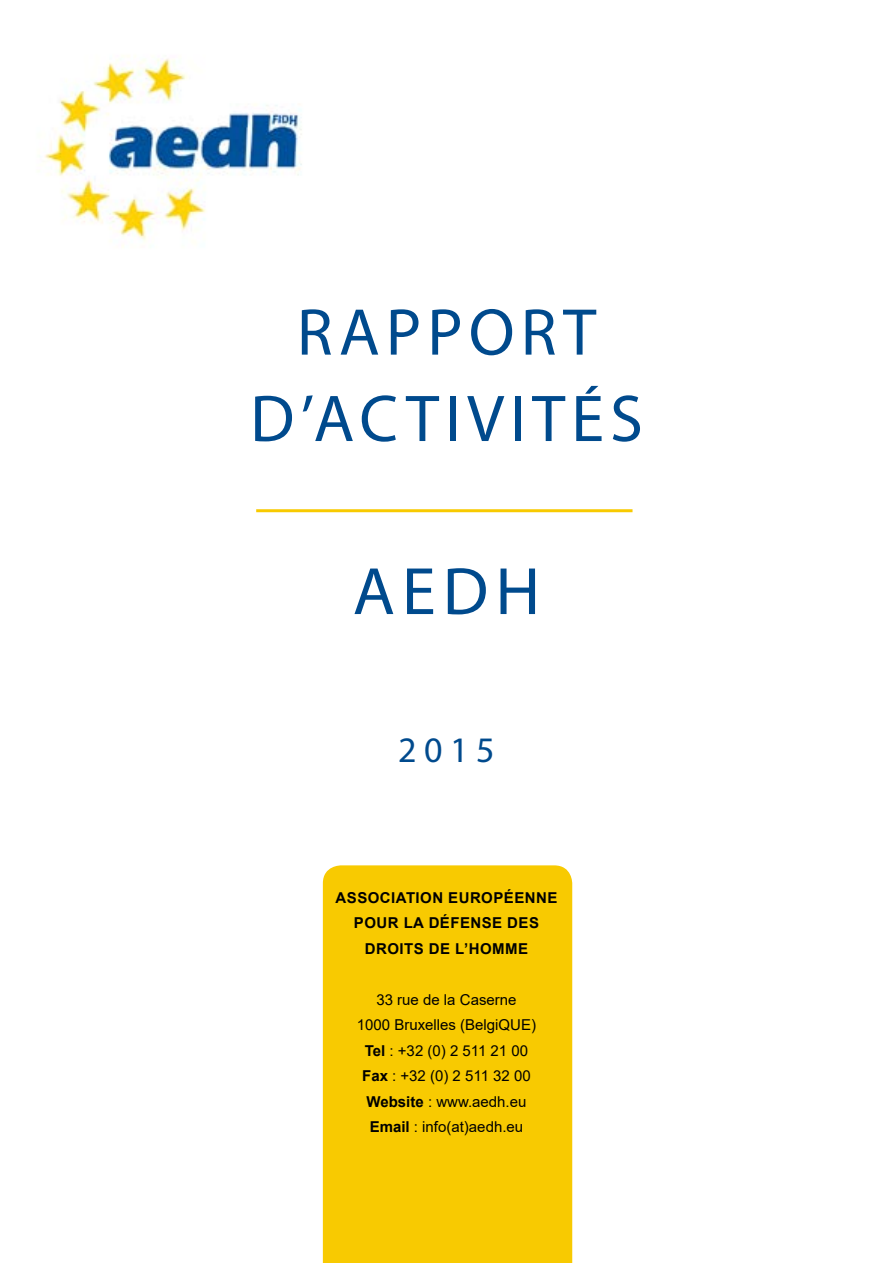
<style>
.page{position:relative;width:893px;height:1263px;background:#fff}
.page>*{position:absolute;margin:0;border:0;box-sizing:border-box;transform-origin:0 0}
.t1{font:67.5px "Myriad Pro";color:#004a8d}
.t2{font:66.6px/86.4px "Myriad Pro";letter-spacing:.09em;color:#004a8d;text-align:center}
.t3{font:36px "Myriad Pro";color:#004a8d}
.t4{font:15px/25.5px "Arial";color:#000;text-align:center}
.t5{font:700 15px/25.5px "Arial";letter-spacing:.03em;color:#000;text-align:center}
.s1{font-weight:700}
</style>
<div class="page">
<hr style="left:256px;top:509px;width:376px;height:3px;background:#f8ca00">
<img style="left:44px;top:58px;width:258px;height:189px">
<div style="left:323px;top:865px;width:249px;height:398px;background:#f8ca01"></div>
<h2 class="t2" style="left:250px;top:288px;width:394px">RAPPORT<br>D’ACTIVITÉS</h2>
<h1 class="t1" style="left:353px;top:550px;width:189px">AEDH</h1>
<h3 class="t3" style="left:398px;top:727px;width:98px">2015</h3>
<p class="t5" style="left:336px;top:885px;width:223px">ASSOCIATION EUROPÉENNE<br>POUR LA DÉFENSE DES<br>DROITS DE L’HOMME</p>
<p class="t4" style="left:357px;top:987px;width:181px">33 rue de la Caserne<br>1000 Bruxelles (BelgiQUE)<br><span class="s1">Tel</span> : +32 (0) 2 511 21 00<br><span class="s1">Fax</span> : +32 (0) 2 511 32 00<br><span class="s1">Website</span> : www.aedh.eu<br><span class="s1">Email</span> : info(at)aedh.eu</p>
</div>
